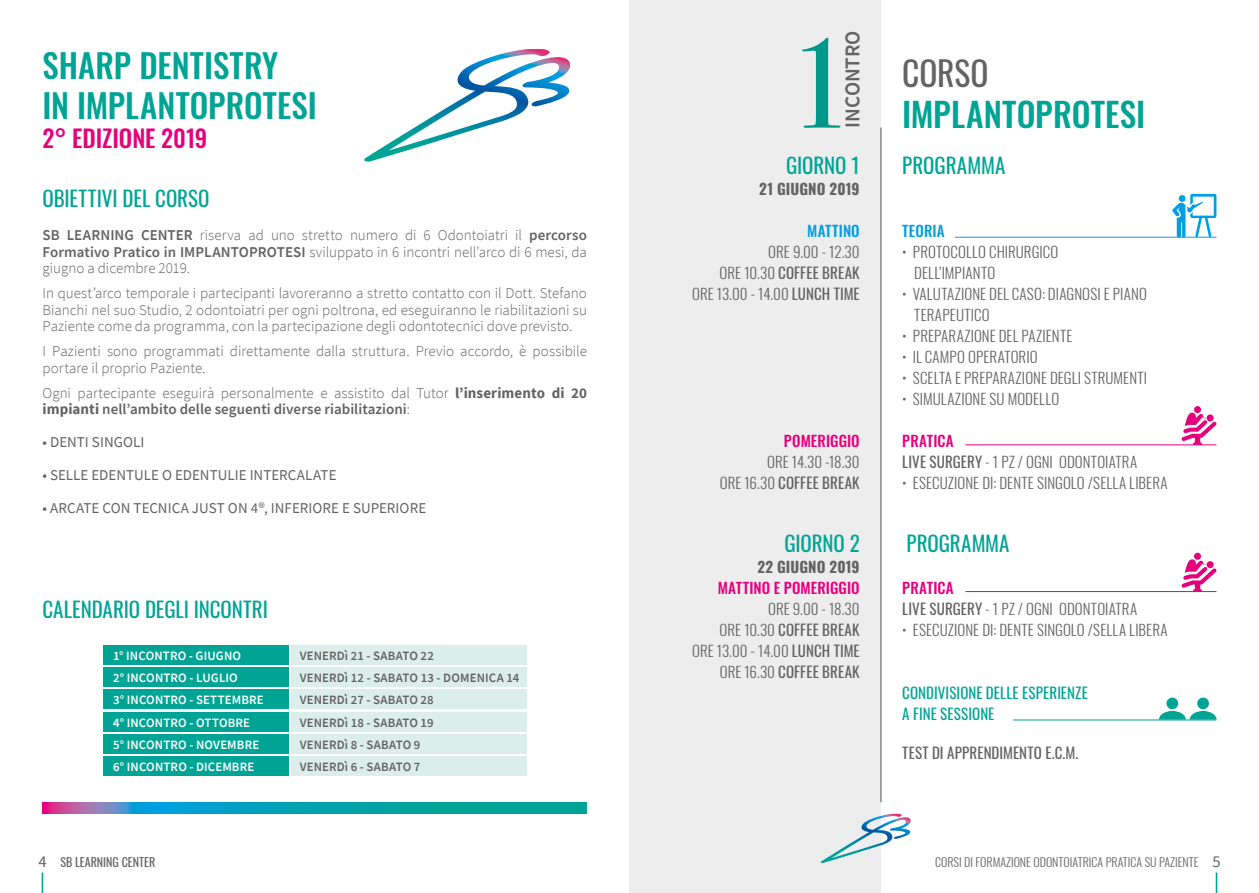
<style>
.page{position:relative;width:1259px;height:893px;background:#fff}
.page>*{position:absolute;margin:0;border:0;box-sizing:border-box;transform-origin:0 0}
.t1{font:126.3px "Bodoni Svty Two ITCTT";color:#00a494}
.t2{font:500 33.45px "Oswald";letter-spacing:.005em;color:#00a494}
.t3{font:33.45px "Oswald";letter-spacing:-.005em;color:#646363}
.t4{font:500 33px/39.6px "Oswald";letter-spacing:.005em;color:#00a494}
.t5{font:500 24px "Oswald";letter-spacing:-.005em;color:#e6007d}
.t6{font:21px "Oswald";letter-spacing:-.005em;color:#00a494}
.t7{font:600 21px "Source Sans Pro";letter-spacing:-.005em;color:#646363}
.t8{font:300 15px/16.5px "Source Sans Pro";color:#646363;text-align:justify}
.t9{font:300 15px/21px "Oswald";letter-spacing:.01em;color:#646363}
.t10{font:15px "Source Sans Pro";color:#646363}
.t11{font:15px/21px "Oswald";letter-spacing:.01em;color:#00a494}
.t12{font:500 15px "Oswald";letter-spacing:.005em;color:#e6007d}
.t13{font:15px "Oswald";letter-spacing:.01em;color:#646363}
.t14{font:700 15px "Oswald";letter-spacing:.005em;color:#646363}
.t15{font:500 15px "Oswald";letter-spacing:.01em;color:#009fe3}
.t16{font:600 12.75px "Source Sans Pro";letter-spacing:.01em;color:#646363}
.t17{font:600 12.75px "Source Sans Pro";letter-spacing:.01em;color:#fff}
.t18{font:300 12px "Oswald";color:#646363}
.t19{font:12px "Oswald";color:#646363}
.s1{font-weight:600}
.s2{font-weight:700}
.s3{font-weight:400}
.s4{font-weight:500;color:#e6007d}
.s5{font-family:"Source Sans Pro";font-size:16.5px}
.s6{font-family:"Source Sans Pro";font-weight:400;font-size:16.5px}
</style>
<div class="page">
<div style="left:629px;top:0;width:251px;height:893px;background:#ededed"></div>
<svg style="left:42px;top:872px;width:1px;height:21px"></svg>
<hr style="left:1215px;top:872px;width:2px;height:21px;background:#00a494">
<hr style="left:880px;top:128px;width:1px;height:674px;background:#878787">
<svg style="left:1171px;top:194px;width:45px;height:43px"></svg>
<hr style="left:955px;top:237px;width:261px;height:1px;background:#009fe3">
<hr style="left:965px;top:444px;width:251px;height:1px;background:#e6007d">
<div style="left:1194px;top:406px;width:7px;height:7px;background:#e6007d;border-radius:50%"></div>
<svg style="left:1181px;top:412px;width:35px;height:33px"></svg>
<hr style="left:965px;top:591px;width:251px;height:1px;background:#e6007d">
<div style="left:1194px;top:553px;width:7px;height:7px;background:#e6007d;border-radius:50%"></div>
<svg style="left:1181px;top:559px;width:35px;height:33px"></svg>
<hr style="left:1013px;top:720px;width:203px;height:1px;background:#00a494">
<div style="left:1166px;top:698px;width:12px;height:11px;background:#00a494;border-radius:50%"></div>
<div style="left:1197px;top:698px;width:12px;height:11px;background:#00a494;border-radius:50%"></div>
<svg style="left:1159px;top:711px;width:57px;height:9px"></svg>
<svg style="left:43px;top:803px;width:544px;height:11px;background:#1a98ad"></svg>
<svg style="left:820px;top:814px;width:91px;height:49px"></svg>
<svg style="left:364px;top:49px;width:206px;height:113px"></svg>
<div style="left:103px;top:645px;width:186px;height:20px;background:#00a494"></div>
<div style="left:103px;top:712px;width:186px;height:19px;background:#00a494"></div>
<div style="left:103px;top:667px;width:186px;height:20px;background:#00a494"></div>
<div style="left:103px;top:734px;width:186px;height:20px;background:#00a494"></div>
<div style="left:103px;top:690px;width:186px;height:19px;background:#00a494"></div>
<div style="left:103px;top:756px;width:186px;height:20px;background:#00a494"></div>
<div style="left:291px;top:645px;width:235px;height:20px;background:#dceeeb"></div>
<div style="left:291px;top:712px;width:235px;height:19px;background:#dceeeb"></div>
<div style="left:291px;top:667px;width:235px;height:20px;background:#dceeeb"></div>
<div style="left:291px;top:734px;width:235px;height:20px;background:#dceeeb"></div>
<div style="left:291px;top:690px;width:235px;height:19px;background:#dceeeb"></div>
<div style="left:291px;top:756px;width:235px;height:20px;background:#dceeeb"></div>
<h3 class="t4" style="left:43px;top:48px;width:276px">SHARP DENTISTRY<br>IN IMPLANTOPROTESI</h3>
<h3 class="t5" style="left:43px;top:125px;width:166px">2° EDIZIONE 2019</h3>
<h3 class="t6" style="left:43px;top:180px;width:169px">OBIETTIVI DEL CORSO</h3>
<p class="t8" style="left:43px;top:227px;width:546px"><span class="s1">SB LEARNING CENTER</span> riserva ad uno stretto numero di 6 Odontoiatri il <span class="s1">percorso Formativo Pratico in IMPLANTOPROTESI</span> sviluppato in 6 incontri nell’arco di 6 mesi, da giugno a dicembre 2019.</p>
<p class="t8" style="left:43px;top:285px;width:546px">In quest’arco temporale i partecipanti lavoreranno a stretto contatto con il Dott. Stefano Bianchi nel suo Studio, 2 odontoiatri per ogni poltrona, ed eseguiranno le riabilitazioni su Paziente come da programma, con la partecipazione degli odontotecnici dove previsto.</p>
<p class="t8" style="left:43px;top:343px;width:546px">I Pazienti sono programmati direttamente dalla struttura. Previo accordo, è possibile portare il proprio Paziente.</p>
<p class="t8" style="left:43px;top:384px;width:546px">Ogni partecipante eseguirà personalmente e assistito dal Tutor <span class="s2">l’inserimento di 20 impianti</span> <span class="s1">nell’ambito delle seguenti diverse riabilitazioni</span>:</p>
<p class="t10" style="left:43px;top:432px;width:103px">• DENTI SINGOLI</p>
<p class="t10" style="left:43px;top:465px;width:295px">• SELLE EDENTULE O EDENTULIE INTERCALATE</p>
<p class="t10" style="left:43px;top:498px;width:385px">• ARCATE CON TECNICA JUST ON 4®, INFERIORE E SUPERIORE</p>
<h3 class="t6" style="left:43px;top:591px;width:227px">CALENDARIO DEGLI INCONTRI</h3>
<p class="t17" style="left:113px;top:647px;width:130px">1° INCONTRO - GIUGNO</p>
<p class="t16" style="left:300px;top:647px;width:136px">VENERDì 21 - SABATO 22</p>
<p class="t17" style="left:113px;top:670px;width:126px">2° INCONTRO - LUGLIO</p>
<p class="t16" style="left:300px;top:670px;width:221px">VENERDì 12 - SABATO 13 - DOMENICA 14</p>
<p class="t17" style="left:113px;top:692px;width:152px">3° INCONTRO - SETTEMBRE</p>
<p class="t16" style="left:300px;top:692px;width:136px">VENERDì 27 - SABATO 28</p>
<p class="t17" style="left:113px;top:714px;width:139px">4° INCONTRO - OTTOBRE</p>
<p class="t16" style="left:300px;top:714px;width:136px">VENERDì 18 - SABATO 19</p>
<p class="t17" style="left:113px;top:736px;width:148px">5° INCONTRO - NOVEMBRE</p>
<p class="t16" style="left:300px;top:736px;width:122px">VENERDì 8 - SABATO 9</p>
<p class="t17" style="left:113px;top:758px;width:143px">6° INCONTRO - DICEMBRE</p>
<p class="t16" style="left:300px;top:758px;width:122px">VENERDì 6 - SABATO 7</p>
<h1 class="t1" style="left:787px;top:-19px;width:69px">1</h1>
<h3 class="t7" style="left:839px;top:128px;width:98px;rotate:-90deg">INCONTRO</h3>
<h3 class="t6" style="left:786px;top:147px;width:75px">GIORNO 1</h3>
<p class="t14" style="left:759px;top:181px;width:102px">21 GIUGNO 2019</p>
<p class="t15" style="left:807px;top:223px;width:54px">MATTINO</p>
<p class="t9" style="left:692px;top:240px;width:169px;text-align:right">ORE 9.00 - 12.30<br>ORE 10.30 <span class="s3">COFFEE BREAK<br></span>ORE 13.00 - 14.00 <span class="s3">LUNCH TIME</span></p>
<p class="t12" style="left:784px;top:433px;width:77px">POMERIGGIO</p>
<p class="t9" style="left:720px;top:450px;width:141px;text-align:right">ORE 14.30 -18.30<br>ORE 16.30 <span class="s3">COFFEE BREAK</span></p>
<h3 class="t6" style="left:784px;top:525px;width:77px">GIORNO 2</h3>
<p class="t14" style="left:757px;top:559px;width:104px">22 GIUGNO 2019</p>
<p class="t12" style="left:717px;top:580px;width:143px">MATTINO E POMERIGGIO</p>
<p class="t9" style="left:692px;top:597px;width:169px;text-align:right">ORE 9.00 - 18.30<br>ORE 10.30 <span class="s3">COFFEE BREAK<br></span>ORE 13.00 - 14.00 <span class="s3">LUNCH TIME<br></span>ORE 16.30 <span class="s3">COFFEE BREAK</span></p>
<h2 class="t3" style="left:902px;top:44px;width:88px">CORSO</h2>
<h2 class="t2" style="left:902px;top:96px;width:245px">IMPLANTOPROTESI</h2>
<h3 class="t6" style="left:902px;top:147px;width:105px">PROGRAMMA</h3>
<p class="t15" style="left:902px;top:223px;width:44px">TEORIA</p>
<p class="t9" style="left:914px;top:240px;width:146px;text-indent:-12px">• PROTOCOLLO CHIRURGICO<br>DELL’IMPIANTO</p>
<p class="t9" style="left:914px;top:282px;width:234px;text-indent:-12px">• VALUTAZIONE DEL CASO: DIAGNOSI E PIANO<br>TERAPEUTICO</p>
<p class="t9" style="left:902px;top:324px;width:172px">• PREPARAZIONE DEL PAZIENTE</p>
<p class="t9" style="left:902px;top:345px;width:137px">• IL CAMPO OPERATORIO</p>
<p class="t9" style="left:902px;top:366px;width:246px">• SCELTA E PREPARAZIONE DEGLI STRUMENTI</p>
<p class="t9" style="left:902px;top:387px;width:158px">• SIMULAZIONE SU MODELLO</p>
<p class="t9" style="left:902px;top:429px;width:236px"><span class="s4">PRATICA<br></span><span class="s3">LIVE SURGERY</span> - 1 PZ / OGNI ODONTOIATRA</p>
<p class="t9" style="left:902px;top:471px;width:267px">• ESECUZIONE DI: DENTE SINGOLO /SELLA LIBERA</p>
<h3 class="t6" style="left:906px;top:525px;width:105px">PROGRAMMA</h3>
<p class="t9" style="left:902px;top:576px;width:236px"><span class="s4">PRATICA<br></span><span class="s3">LIVE SURGERY</span> - 1 PZ / OGNI ODONTOIATRA</p>
<p class="t9" style="left:902px;top:618px;width:267px">• ESECUZIONE DI: DENTE SINGOLO /SELLA LIBERA</p>
<p class="t11" style="left:902px;top:681px;width:187px">CONDIVISIONE DELLE ESPERIENZE<br>A FINE SESSIONE</p>
<p class="t13" style="left:902px;top:740px;width:178px">TEST DI APPRENDIMENTO E.C.M.</p>
<p class="t19" style="left:38px;top:851px;width:118px"><span class="s5">4</span> SB LEARNING CENTER</p>
<p class="t18" style="left:935px;top:851px;width:287px">CORSI DI FORMAZIONE ODONTOIATRICA PRATICA SU PAZIENTE <span class="s6">5</span></p>
</div>
